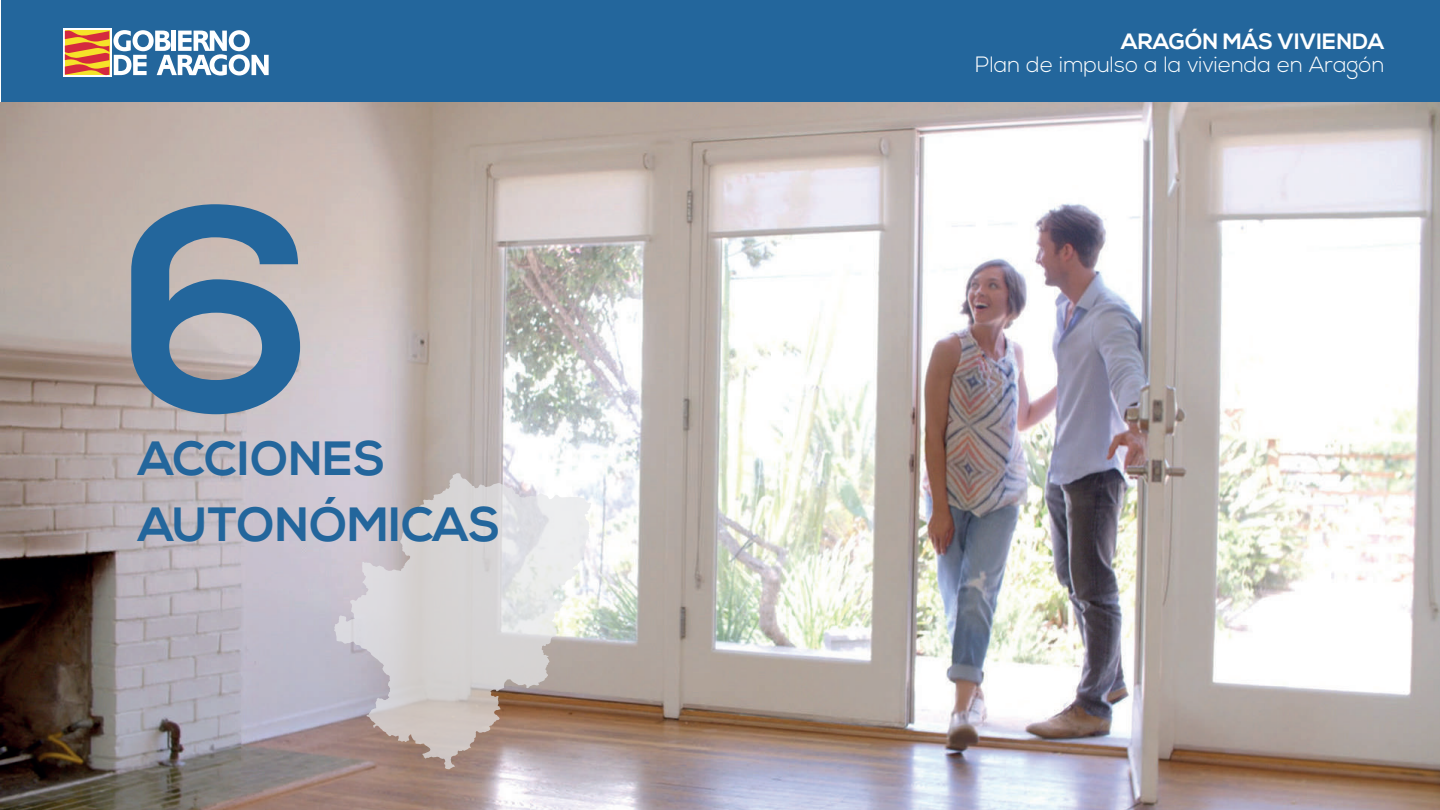
<style>
.page{position:relative;width:1440px;height:810px;background:#fff}
.page>*{position:absolute;margin:0;border:0;box-sizing:border-box;transform-origin:0 0}
.t1{font:700 290.1px "Nexa";color:#23669c}
.t2{font:700 48px/66.1px "Nexa";color:#23669c}
.t3{font:300 22.12px "Nexa";color:#fff}
.t4{font:700 22.12px "Nexa";color:#fff}
</style>
<div class="page">
<div style="left:1px;top:0;width:1439px;height:102px;background:#23669c"></div>
<svg style="left:63px;top:28px;width:49px;height:49px"></svg>
<svg style="left:65px;top:30px;width:204px;height:46px"></svg>
<img style="left:1px;top:102px;width:1439px;height:708px">
<svg style="left:334px;top:473px;width:257px;height:296px;background:#cbc3c3"></svg>
<h1 class="t1" style="left:123px;top:144px;width:194px">6</h1>
<h2 class="t2" style="left:138px;top:427px;width:364px">ACCIONES<br>AUTONÓMICAS</h2>
<p class="t4" style="left:1121px;top:29px;width:265px">ARAGÓN MÁS VIVIENDA</p>
<p class="t3" style="left:975px;top:51px;width:411px">Plan de impulso a la vivienda en Aragón</p>
</div>
